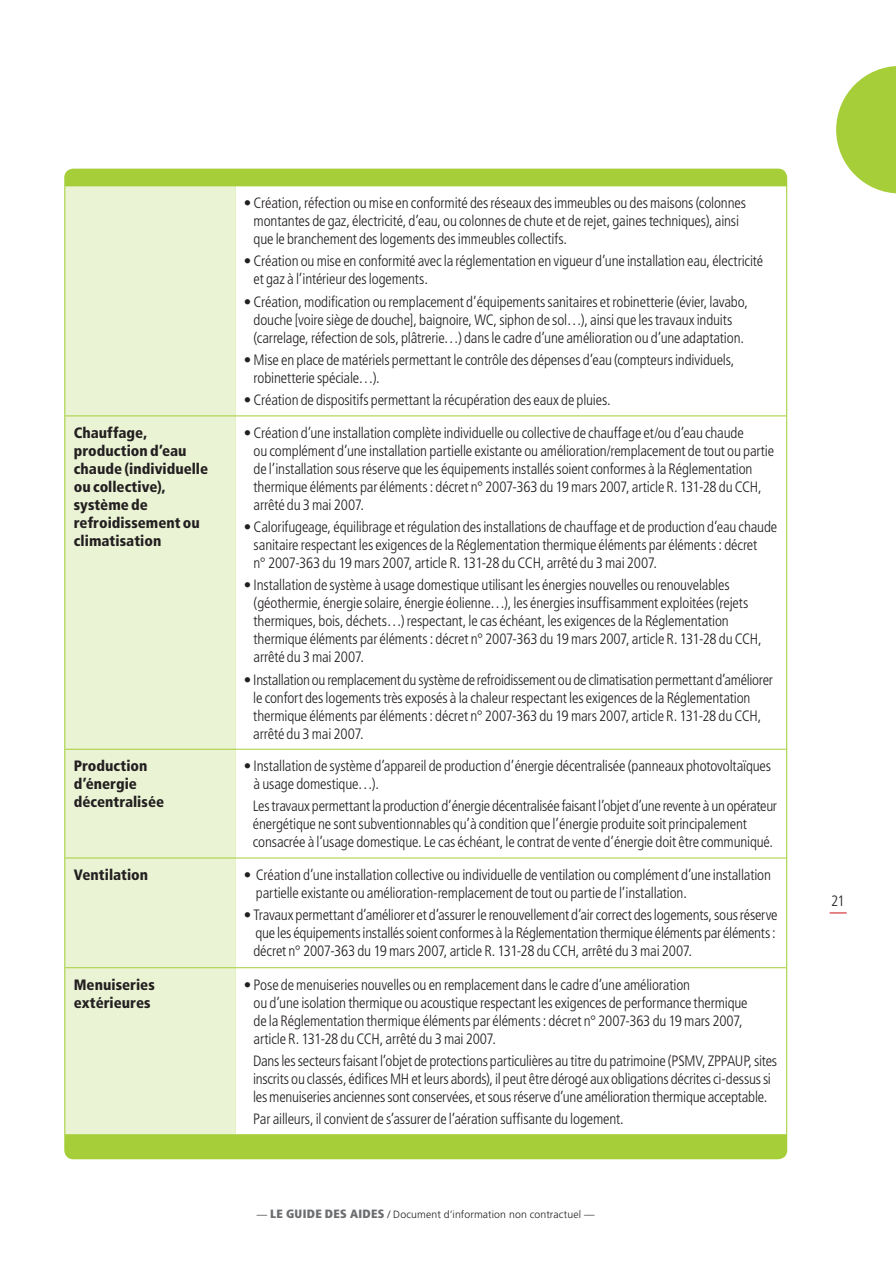
<style>
.page{position:relative;width:896px;height:1269px;background:#fff}
.page>*{position:absolute;margin:0;border:0;box-sizing:border-box;transform-origin:0 0}
.t1{font:300 condensed 15px/18px "Frutiger LT Std";letter-spacing:-.01em;color:#231f20}
.t2{font:900 condensed 15px/18px "Frutiger LT Std";color:#231f20}
.t3{font:300 10.5px "Frutiger LT Std";letter-spacing:.01em;color:#231f20}
.s1{font-weight:900;font-stretch:condensed;font-size:12px;color:#6c6d70}
</style>
<div class="page">
<svg style="left:829px;top:912px;width:18px;height:1px"></svg>
<svg style="left:836px;top:66px;width:60px;height:127px"></svg>
<div style="left:65px;top:169px;width:721px;height:989px;background:#a6ce39;border-radius:9px"></div>
<div style="left:65px;top:186px;width:170px;height:948px;background:#eaf3d4"></div>
<div style="left:235px;top:186px;width:551px;height:948px;background:#fff"></div>
<hr style="left:65px;top:416px;width:170px;height:1px;background:#a6ce39">
<hr style="left:65px;top:749px;width:170px;height:1px;background:#a6ce39">
<hr style="left:65px;top:858px;width:170px;height:1px;background:#a6ce39">
<hr style="left:65px;top:967px;width:170px;height:1px;background:#a6ce39">
<hr style="left:235px;top:416px;width:551px;height:1px;background:#a6ce39">
<hr style="left:235px;top:749px;width:551px;height:1px;background:#a6ce39">
<hr style="left:235px;top:858px;width:551px;height:1px;background:#a6ce39">
<hr style="left:235px;top:967px;width:551px;height:1px;background:#a6ce39">
<p class="t1" style="left:254px;top:194px;width:494px;text-indent:-10px">• Création, réfection ou mise en conformité des réseaux des immeubles ou des maisons (colonnes montantes de gaz, électricité, d’eau, ou colonnes de chute et de rejet, gaines techniques), ainsi que le branchement des logements des immeubles collectifs.</p>
<p class="t1" style="left:254px;top:252px;width:511px;text-indent:-10px">• Création ou mise en conformité avec la réglementation en vigueur d’une installation eau, électricité et gaz à l’intérieur des logements.</p>
<p class="t1" style="left:244px;top:293px;width:506px;text-align:center">• Création, modification ou remplacement d’équipements sanitaires et robinetterie (évier, lavabo, douche [voire siège de douche], baignoire, WC, siphon de sol…), ainsi que les travaux induits (carrelage, réfection de sols, plâtrerie…) dans le cadre d’une amélioration ou d’une adaptation.</p>
<p class="t1" style="left:254px;top:351px;width:482px;text-indent:-10px">• Mise en place de matériels permettant le contrôle des dépenses d’eau (compteurs individuels, robinetterie spéciale…).</p>
<p class="t1" style="left:244px;top:391px;width:368px">• Création de dispositifs permettant la récupération des eaux de pluies.</p>
<p class="t2" style="left:74px;top:423px;width:136px">Chauffage, production d’eau chaude (individuelle ou collective), système de refroidissement ou climatisation</p>
<p class="t1" style="left:254px;top:424px;width:522px;text-indent:-10px">• Création d’une installation complète individuelle ou collective de chauffage et/ou d’eau chaude<br>ou complément d’une installation partielle existante ou amélioration/remplacement de tout ou partie de l’installation sous réserve que les équipements installés soient conformes à la Réglementation thermique éléments par éléments : décret n° 2007-363 du 19 mars 2007, article R. 131-28 du CCH, arrêté du 3 mai 2007.</p>
<p class="t1" style="left:254px;top:518px;width:525px;text-indent:-10px">• Calorifugeage, équilibrage et régulation des installations de chauffage et de production d’eau chaude sanitaire respectant les exigences de la Réglementation thermique éléments par éléments : décret<br>n° 2007-363 du 19 mars 2007, article R. 131-28 du CCH, arrêté du 3 mai 2007.</p>
<p class="t1" style="left:254px;top:576px;width:509px;text-indent:-10px">• Installation de système à usage domestique utilisant les énergies nouvelles ou renouvelables (géothermie, énergie solaire, énergie éolienne…), les énergies insuffisamment exploitées (rejets thermiques, bois, déchets…) respectant, le cas échéant, les exigences de la Réglementation thermique éléments par éléments : décret n° 2007-363 du 19 mars 2007, article R. 131-28 du CCH, arrêté du 3 mai 2007.</p>
<p class="t1" style="left:253px;top:670px;width:521px;text-indent:-9px">• Installation ou remplacement du système de refroidissement ou de climatisation permettant d’améliorer le confort des logements très exposés à la chaleur respectant les exigences de la Réglementation thermique éléments par éléments : décret n° 2007-363 du 19 mars 2007, article R. 131-28 du CCH, arrêté du 3 mai 2007.</p>
<p class="t2" style="left:74px;top:757px;width:92px">Production d’énergie décentralisée</p>
<p class="t1" style="left:254px;top:757px;width:519px;text-indent:-10px">• Installation de système d’appareil de production d’énergie décentralisée (panneaux photovoltaïques à usage domestique…).</p>
<p class="t1" style="left:253px;top:797px;width:526px">Les travaux permettant la production d’énergie décentralisée faisant l’objet d’une revente à un opérateur énergétique ne sont subventionnables qu’à condition que l’énergie produite soit principalement consacrée à l’usage domestique. Le cas échéant, le contrat de vente d’énergie doit être communiqué.</p>
<p class="t2" style="left:74px;top:865px;width:76px">Ventilation</p>
<p class="t1" style="left:256px;top:866px;width:516px;text-indent:-12px">• Création d’une installation collective ou individuelle de ventilation ou complément d’une installation partielle existante ou amélioration-remplacement de tout ou partie de l’installation.</p>
<p class="t1" style="left:253px;top:906px;width:526px;text-align:justify;text-indent:-9px">• Travaux permettant d’améliorer et d’assurer le renouvellement d’air correct des logements, sous réserve que les équipements installés soient conformes à la Réglementation thermique éléments par éléments : décret n° 2007-363 du 19 mars 2007, article R. 131-28 du CCH, arrêté du 3 mai 2007.</p>
<p class="t2" style="left:74px;top:975px;width:82px">Menuiseries extérieures</p>
<p class="t1" style="left:254px;top:975px;width:495px;text-indent:-10px">• Pose de menuiseries nouvelles ou en remplacement dans le cadre d’une amélioration<br>ou d’une isolation thermique ou acoustique respectant les exigences de performance thermique de la Réglementation thermique éléments par éléments : décret n° 2007-363 du 19 mars 2007, article R. 131-28 du CCH, arrêté du 3 mai 2007.</p>
<p class="t1" style="left:253px;top:1052px;width:526px">Dans les secteurs faisant l’objet de protections particulières au titre du patrimoine (PSMV, ZPPAUP, sites inscrits ou classés, édifices MH et leurs abords), il peut être dérogé aux obligations décrites ci-dessus si les menuiseries anciennes sont conservées, et sous réserve d’une amélioration thermique acceptable.</p>
<p class="t1" style="left:253px;top:1110px;width:372px">Par ailleurs, il convient de s’assurer de l’aération suffisante du logement.</p>
<p class="t3" style="left:257px;top:1208px;width:339px">— <span class="s1">LE GUIDE DES AIDES</span> / Document d’information non contractuel —</p>
<p class="t1" style="left:831px;top:892px;width:15px">21</p>
</div>
